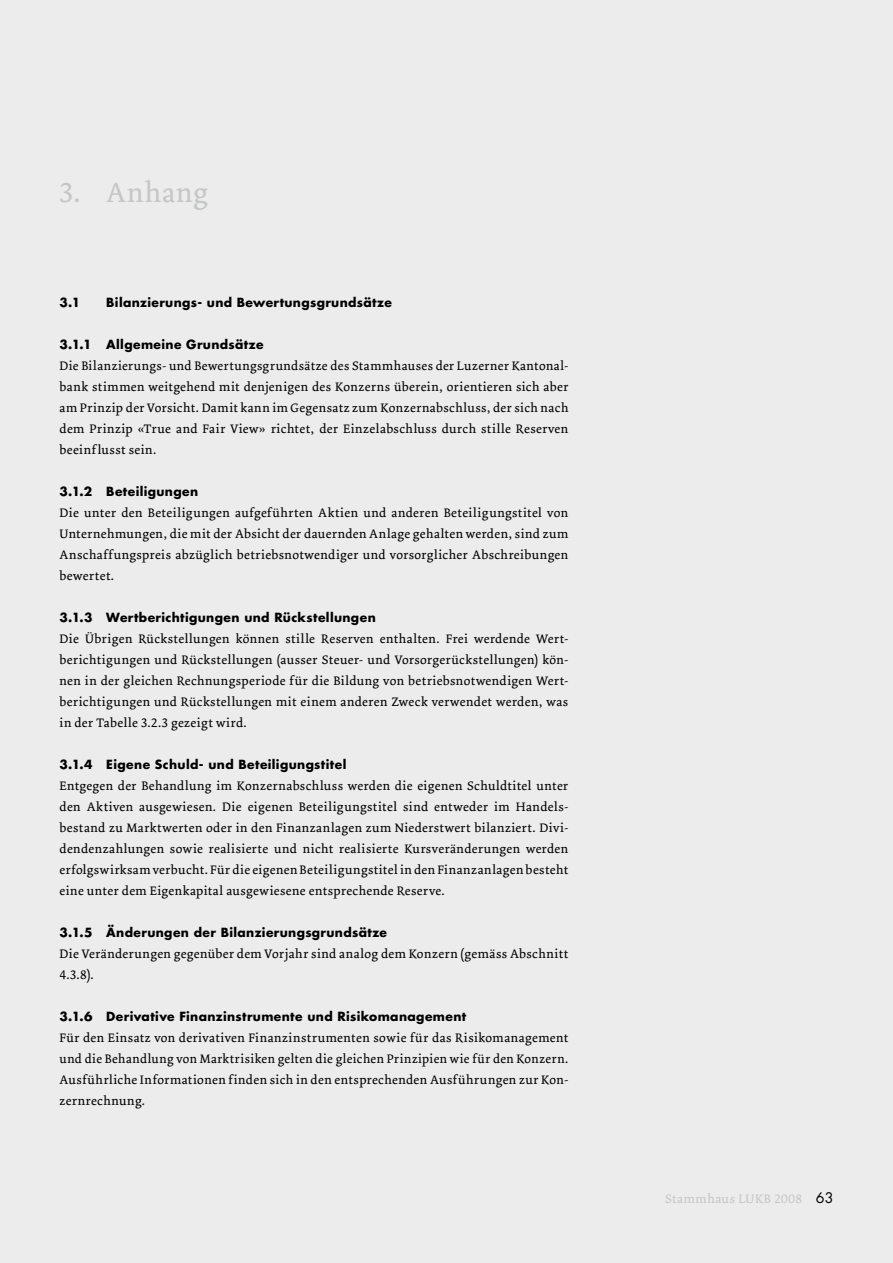
<style>
.page{position:relative;width:893px;height:1263px;background:#ececec}
.page>*{position:absolute;margin:0;border:0;box-sizing:border-box;transform-origin:0 0}
.t1{font:30px "Dolly LF";letter-spacing:.03em;color:#c5c6c6}
.t2{font:13.5px/21px "Dolly LF";letter-spacing:.03em;color:#000;text-align:justify}
.t3{font:13.5px "Dolly LF";letter-spacing:.04em;color:#c5c6c6}
.t4{font:700 12.3px "Futura";letter-spacing:.03em;color:#000}
.s1{font-family:"Futura";font-size:14.25px;color:#000}
</style>
<div class="page">
<h1 class="t1" style="left:60px;top:180px;width:150px">3. Anhang</h1>
<p class="t4" style="left:60px;top:294px;width:22px">3.1</p>
<p class="t4" style="left:106px;top:294px;width:287px">Bilanzierungs- und Bewertungsgrundsätze</p>
<p class="t4" style="left:60px;top:336px;width:205px">3.1.1 Allgemeine Grundsätze</p>
<p class="t2" style="left:60px;top:356px;width:510px">Die Bilanzierungs- und Bewertungsgrundsätze des Stammhauses der Luzerner Kantonal&shy;bank stimmen weitgehend mit denjenigen des Konzerns überein, orientieren sich aber am Prinzip der Vorsicht. Damit kann im Gegensatz zum Konzernabschluss, der sich nach dem Prinzip «True and Fair View» richtet, der Einzelabschluss durch stille Reserven beeinflusst sein.</p>
<p class="t4" style="left:60px;top:483px;width:140px">3.1.2 Beteiligungen</p>
<p class="t2" style="left:60px;top:503px;width:510px">Die unter den Beteiligungen aufgeführten Aktien und anderen Beteiligungstitel von Unternehmungen, die mit der Absicht der dauernden Anlage gehalten werden, sind zum Anschaffungspreis abzüglich betriebsnotwendiger und vorsorglicher Abschreibungen bewertet.</p>
<p class="t4" style="left:60px;top:609px;width:318px">3.1.3 Wertberichtigungen und Rückstellungen</p>
<p class="t2" style="left:60px;top:629px;width:510px">Die Übrigen Rückstellungen können stille Reserven enthalten. Frei werdende Wert&shy;berichtigungen und Rückstellungen (ausser Steuer- und Vorsorgerückstellungen) kön&shy;nen in der gleichen Rechnungsperiode für die Bildung von betriebsnotwendigen Wert&shy;berichtigungen und Rückstellungen mit einem anderen Zweck verwendet werden, was in der Tabelle 3.2.3 gezeigt wird.</p>
<p class="t4" style="left:60px;top:756px;width:288px">3.1.4 Eigene Schuld- und Beteiligungstitel</p>
<p class="t2" style="left:60px;top:776px;width:510px">Entgegen der Behandlung im Konzernabschluss werden die eigenen Schuldtitel unter den Aktiven ausgewiesen. Die eigenen Beteiligungstitel sind entweder im Handels&shy;bestand zu Marktwerten oder in den Finanzanlagen zum Niederstwert bilanziert. Divi&shy;dendenzahlungen sowie realisierte und nicht realisierte Kursveränderungen werden erfolgswirksam verbucht. Für die eigenen Beteiligungstitel in den Finanzanlagen besteht eine unter dem Eigenkapital ausgewiesene entsprechende Reserve.</p>
<p class="t4" style="left:60px;top:924px;width:329px">3.1.5 Änderungen der Bilanzierungsgrundsätze</p>
<p class="t2" style="left:60px;top:944px;width:510px">Die Veränderungen gegenüber dem Vorjahr sind analog dem Konzern (gemäss Abschnitt<br>4.3.8).</p>
<p class="t4" style="left:60px;top:1008px;width:408px">3.1.6 Derivative Finanzinstrumente und Risikomanagement</p>
<p class="t2" style="left:60px;top:1028px;width:510px">Für den Einsatz von derivativen Finanzinstrumenten sowie für das Risikomanagement und die Behandlung von Marktrisiken gelten die gleichen Prinzipien wie für den Konzern.<br>Ausführliche Informationen finden sich in den entsprechenden Ausführungen zur Kon&shy;zernrechnung.</p>
<p class="t3" style="left:665px;top:1193px;width:170px">Stammhaus LUKB 2008 <span class="s1">63</span></p>
</div>
